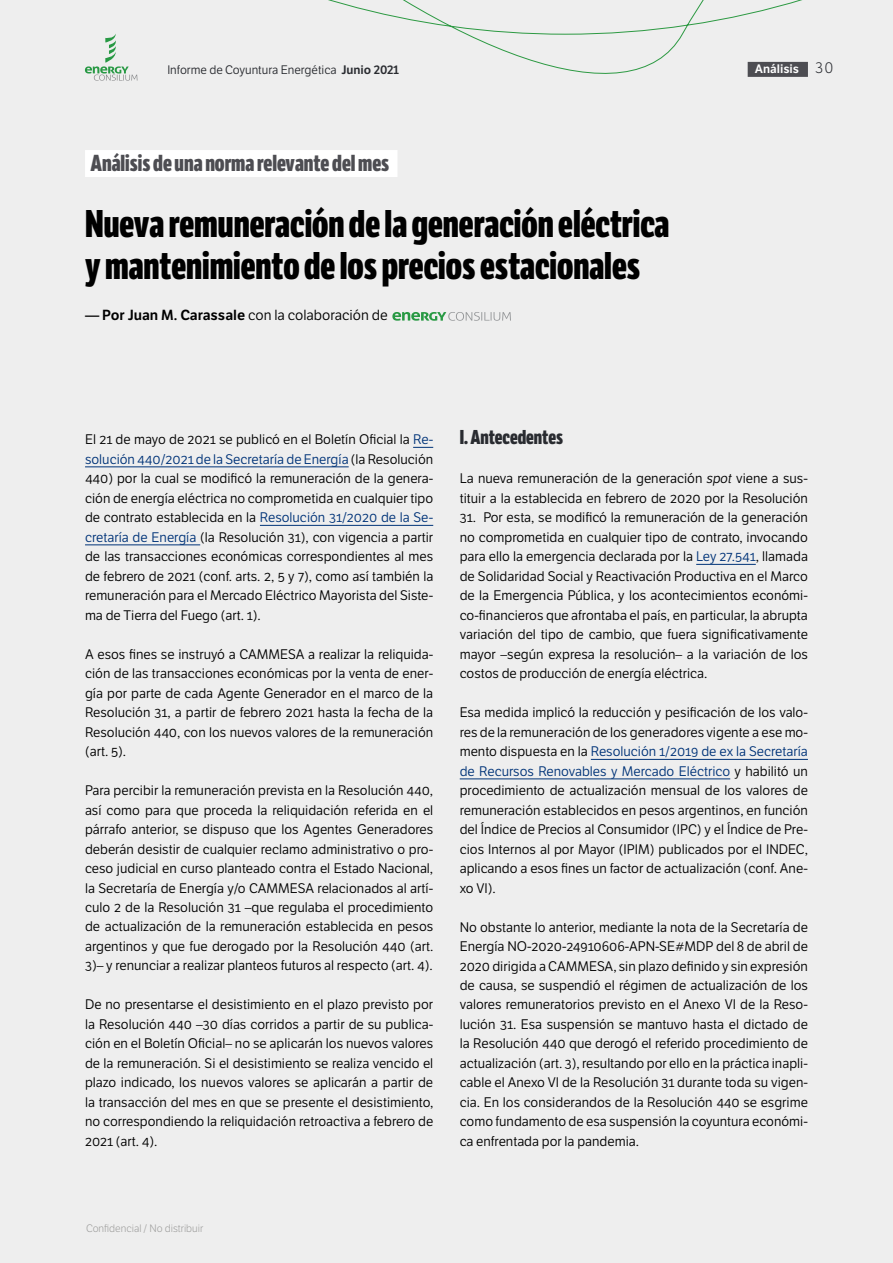
<style>
.page{position:relative;width:893px;height:1263px;background:#eee}
.page>*{position:absolute;margin:0;border:0;box-sizing:border-box;transform-origin:0 0}
.t1{font:800 37.5px/42px "LFT Etica Compressed";color:#000}
.t2{font:800 22.5px "LFT Etica Compressed";color:#4d4d52}
.t3{font:800 19.5px "LFT Etica Compressed";color:#292b30}
.t4{font:14.25px "LFT Etica SB";color:#000}
.t5{font:13.5px/19.5px "LFT Etica";color:#000;text-align:justify}
.t6{font:12px "LFT Etica";color:#292b30}
.t7{font:12px "LFT Etica SB";color:#fff}
.t8{font:300 10.5px "LFT Etica";color:#9d9d9c}
.s1{font-family:"LFT Etica SB"}
.s2{font-family:"LFT Etica";font-weight:300;font-size:15px;color:#292b30}
.s3{font-family:"LFT Etica"}
.s4{color:#003378}
.s5{font-style:italic}
</style>
<div class="page">
<svg style="left:328px;top:0;width:480px;height:77px"></svg>
<svg style="left:413px;top:447px;width:20px;height:1px"></svg>
<hr style="left:85px;top:467px;width:264px;height:1px;background:#003378">
<hr style="left:260px;top:525px;width:173px;height:1px;background:#003378">
<hr style="left:85px;top:545px;width:115px;height:1px;background:#003378">
<hr style="left:696px;top:564px;width:60px;height:1px;background:#003378">
<hr style="left:591px;top:759px;width:217px;height:1px;background:#003378">
<hr style="left:460px;top:779px;width:270px;height:1px;background:#003378">
<div style="left:85px;top:150px;width:312px;height:27px;background:#fff"></div>
<svg style="left:392px;top:312px;width:119px;height:9px"></svg>
<div style="left:748px;top:62px;width:60px;height:15px;background:#4d4d52"></div>
<svg style="left:85px;top:34px;width:52px;height:47px"></svg>
<p class="t6" style="left:167px;top:62px;width:233px">Informe de Coyuntura Energética <span class="s1">Junio 2021</span></p>
<p class="t7" style="left:755px;top:62px;width:80px">Análisis <span class="s2">30</span></p>
<h2 class="t2" style="left:90px;top:149px;width:300px">Análisis de una norma relevante del mes</h2>
<h1 class="t1" style="left:85px;top:204px;width:586px">Nueva remuneración de la generación eléctrica y mantenimiento de los precios estacionales</h1>
<p class="t4" style="left:85px;top:306px;width:304px">— Por Juan M. Carassale <span class="s3">con la colaboración de</span></p>
<p class="t5" style="left:85px;top:430px;width:350px">El 21 de mayo de 2021 se publicó en el Boletín Oficial la <span class="s4">Re&shy;solución 440/2021 de la Secretaría de Energía</span> (la Resolución 440) por la cual se modificó la remuneración de la genera&shy;ción de energía eléctrica no comprometida en cualquier tipo de contrato establecida en la <span class="s4">Resolución 31/2020 de la Se&shy;cretaría de Energía</span> (la Resolución 31), con vigencia a partir de las transacciones económicas correspondientes al mes de febrero de 2021 (conf. arts. 2, 5 y 7), como así también la remuneración para el Mercado Eléctrico Mayorista del Siste&shy;ma de Tierra del Fuego (art. 1).</p>
<p class="t5" style="left:85px;top:644px;width:350px">A esos fines se instruyó a CAMMESA a realizar la reliquida&shy;ción de las transacciones económicas por la venta de ener&shy;gía por parte de cada Agente Generador en el marco de la Resolución 31, a partir de febrero 2021 hasta la fecha de la Resolución 440, con los nuevos valores de la remuneración (art. 5).</p>
<p class="t5" style="left:85px;top:781px;width:350px">Para percibir la remuneración prevista en la Resolución 440, así como para que proceda la reliquidación referida en el párrafo anterior, se dispuso que los Agentes Generadores deberán desistir de cualquier reclamo administrativo o pro&shy;ceso judicial en curso planteado contra el Estado Nacional, la Secretaría de Energía y/o CAMMESA relacionados al artí&shy;culo 2 de la Resolución 31 –que regulaba el procedimiento de actualización de la remuneración establecida en pesos argentinos y que fue derogado por la Resolución 440 (art.<br>3)– y renunciar a realizar planteos futuros al respecto (art. 4).</p>
<p class="t5" style="left:85px;top:995px;width:350px">De no presentarse el desistimiento en el plazo previsto por la Resolución 440 –30 días corridos a partir de su publica&shy;ción en el Boletín Oficial– no se aplicarán los nuevos valores de la remuneración. Si el desistimiento se realiza vencido el plazo indicado, los nuevos valores se aplicarán a partir de la transacción del mes en que se presente el desistimiento, no correspondiendo la reliquidación retroactiva a febrero de 2021 (art. 4).</p>
<h3 class="t3" style="left:460px;top:425px;width:105px">I. Antecedentes</h3>
<p class="t5" style="left:460px;top:469px;width:350px">La nueva remuneración de la generación <span class="s5">spot</span> viene a sus&shy;tituir a la establecida en febrero de 2020 por la Resolución</p>
<p class="t5" style="left:460px;top:508px;width:350px">31. Por esta, se modificó la remuneración de la generación no comprometida en cualquier tipo de contrato, invocando para ello la emergencia declarada por la <span class="s4">Ley 27.541</span>, llamada de Solidaridad Social y Reactivación Productiva en el Marco de la Emergencia Pública, y los acontecimientos económi&shy;co-financieros que afrontaba el país, en particular, la abrupta variación del tipo de cambio, que fuera significativamente mayor –según expresa la resolución– a la variación de los costos de producción de energía eléctrica.</p>
<p class="t5" style="left:460px;top:703px;width:350px">Esa medida implicó la reducción y pesificación de los valo&shy;res de la remuneración de los generadores vigente a ese mo&shy;mento dispuesta en la <span class="s4">Resolución 1/2019 de ex la Secretaría de Recursos Renovables y Mercado Eléctrico</span> y habilitó un procedimiento de actualización mensual de los valores de remuneración establecidos en pesos argentinos, en función del Índice de Precios al Consumidor (IPC) y el Índice de Pre&shy;cios Internos al por Mayor (IPIM) publicados por el INDEC, aplicando a esos fines un factor de actualización (conf. Ane&shy;xo VI).</p>
<p class="t5" style="left:460px;top:917px;width:350px">No obstante lo anterior, mediante la nota de la Secretaría de Energía NO-2020-24910606-APN-SE#MDP del 8 de abril de 2020 dirigida a CAMMESA, sin plazo definido y sin expresión de causa, se suspendió el régimen de actualización de los valores remuneratorios previsto en el Anexo VI de la Reso&shy;lución 31. Esa suspensión se mantuvo hasta el dictado de la Resolución 440 que derogó el referido procedimiento de actualización (art. 3), resultando por ello en la práctica inapli&shy;cable el Anexo VI de la Resolución 31 durante toda su vigen&shy;cia. En los considerandos de la Resolución 440 se esgrime como fundamento de esa suspensión la coyuntura económi&shy;ca enfrentada por la pandemia.</p>
<p class="t8" style="left:86px;top:1222px;width:119px">Confidencial / No distribuir</p>
</div>
